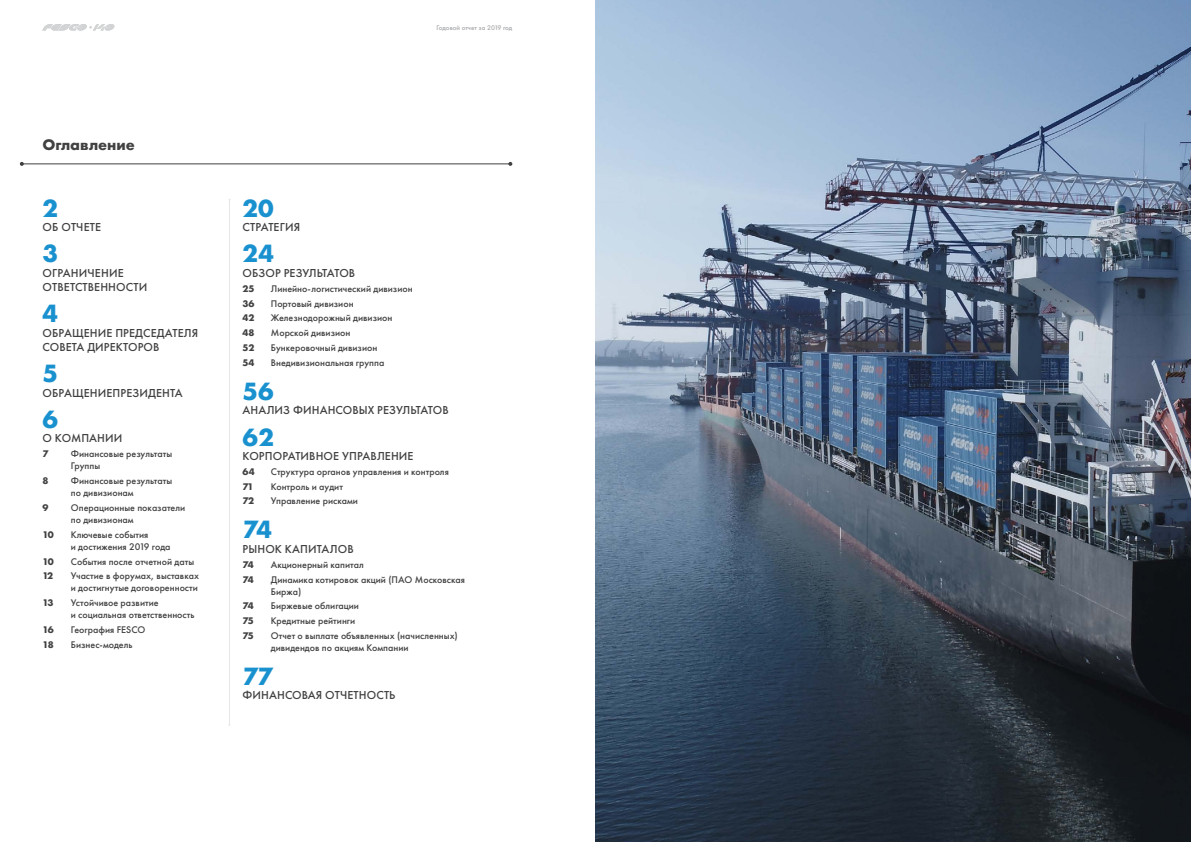
<style>
.page{position:relative;width:1191px;height:842px;background:#fff}
.page>*{position:absolute;margin:0;border:0;box-sizing:border-box;transform-origin:0 0}
.t1{font:700 26px "Futura New";color:#1a91cf}
.t2{font:700 16px "Futura New";color:#414042}
.t3{font:500 12px/14.4px "Futura New";letter-spacing:.01em;color:#414042}
.t4{font:500 10px/12px "Futura New";color:#414042}
.t5{font:700 10px "Futura New";letter-spacing:-.06em;color:#414042}
.t6{font:500 7px "Futura New";color:#a7a9ac}
</style>
<div class="page">
<hr style="left:229px;top:200px;width:1px;height:525px;background:#e6e7e8">
<hr style="left:22px;top:163px;width:488px;height:1px;background:#414042">
<svg style="left:20px;top:162px;width:4px;height:4px"></svg>
<svg style="left:508px;top:162px;width:4px;height:4px"></svg>
<svg style="left:42px;top:24px;width:73px;height:7px"></svg>
<img style="left:595px;top:0;width:596px;height:842px">
<h2 class="t2" style="left:43px;top:134px;width:94px">Оглавление</h2>
<h1 class="t1" style="left:43px;top:191px;width:17px">2</h1>
<p class="t3" style="left:43px;top:220px;width:60px">ОБ ОТЧЕТЕ</p>
<h1 class="t1" style="left:43px;top:237px;width:17px">3</h1>
<p class="t3" style="left:43px;top:266px;width:106px">ОГРАНИЧЕНИЕ<br>ОТВЕТСТВЕННОСТИ</p>
<h1 class="t1" style="left:43px;top:297px;width:17px">4</h1>
<p class="t3" style="left:43px;top:326px;width:157px">ОБРАЩЕНИЕ ПРЕДСЕДАТЕЛЯ<br>СОВЕТА ДИРЕКТОРОВ</p>
<h1 class="t1" style="left:43px;top:357px;width:17px">5</h1>
<p class="t3" style="left:43px;top:386px;width:142px">ОБРАЩЕНИЕПРЕЗИДЕНТА</p>
<h1 class="t1" style="left:43px;top:403px;width:17px">6</h1>
<p class="t3" style="left:43px;top:431px;width:81px">О КОМПАНИИ</p>
<p class="t5" style="left:43px;top:447px;width:7px">7</p>
<p class="t4" style="left:71px;top:448px;width:103px">Финансовые результаты<br>Группы</p>
<p class="t5" style="left:43px;top:474px;width:7px">8</p>
<p class="t4" style="left:71px;top:475px;width:103px">Финансовые результаты по дивизионам</p>
<p class="t5" style="left:43px;top:501px;width:7px">9</p>
<p class="t4" style="left:71px;top:502px;width:116px">Операционные показатели по дивизионам</p>
<p class="t5" style="left:43px;top:528px;width:13px">10</p>
<p class="t4" style="left:71px;top:528px;width:101px">Ключевые события<br>и достижения 2019 года</p>
<p class="t5" style="left:43px;top:555px;width:13px">10</p>
<p class="t4" style="left:71px;top:555px;width:125px">События после отчетной даты</p>
<p class="t5" style="left:43px;top:570px;width:12px">12</p>
<p class="t4" style="left:71px;top:570px;width:130px">Участие в форумах, выставках и достигнутые договоренности</p>
<p class="t5" style="left:43px;top:596px;width:12px">13</p>
<p class="t4" style="left:71px;top:597px;width:125px">Устойчивое развитие<br>и социальная ответственность</p>
<p class="t5" style="left:43px;top:623px;width:13px">16</p>
<p class="t4" style="left:71px;top:624px;width:76px">География FESCO</p>
<p class="t5" style="left:43px;top:638px;width:13px">18</p>
<p class="t4" style="left:71px;top:639px;width:63px">Бизнес-модель</p>
<p class="t6" style="left:436px;top:23px;width:77px">Годовой отчет за 2019 год</p>
<h1 class="t1" style="left:242px;top:191px;width:33px">20</h1>
<p class="t3" style="left:242px;top:220px;width:59px">СТРАТЕГИЯ</p>
<h1 class="t1" style="left:243px;top:237px;width:33px">24</h1>
<p class="t3" style="left:242px;top:266px;width:114px">ОБЗОР РЕЗУЛЬТАТОВ</p>
<p class="t5" style="left:242px;top:282px;width:13px">25</p>
<p class="t4" style="left:271px;top:282px;width:143px">Линейно-логистический дивизион</p>
<p class="t5" style="left:242px;top:297px;width:13px">36</p>
<p class="t4" style="left:271px;top:297px;width:84px">Портовый дивизион</p>
<p class="t5" style="left:242px;top:312px;width:13px">42</p>
<p class="t4" style="left:271px;top:312px;width:123px">Железнодорожный дивизион</p>
<p class="t5" style="left:242px;top:326px;width:13px">48</p>
<p class="t4" style="left:271px;top:327px;width:81px">Морской дивизион</p>
<p class="t5" style="left:242px;top:341px;width:13px">52</p>
<p class="t4" style="left:271px;top:342px;width:108px">Бункеровочный дивизион</p>
<p class="t5" style="left:242px;top:356px;width:13px">54</p>
<p class="t4" style="left:271px;top:356px;width:115px">Внедивизиональная группа</p>
<h1 class="t1" style="left:242px;top:374px;width:33px">56</h1>
<p class="t3" style="left:242px;top:403px;width:208px">АНАЛИЗ ФИНАНСОВЫХ РЕЗУЛЬТАТОВ</p>
<h1 class="t1" style="left:243px;top:420px;width:33px">62</h1>
<p class="t3" style="left:242px;top:449px;width:173px">КОРПОРАТИВНОЕ УПРАВЛЕНИЕ</p>
<p class="t5" style="left:242px;top:465px;width:14px">64</p>
<p class="t4" style="left:271px;top:465px;width:179px">Структура органов управления и контроля</p>
<p class="t5" style="left:242px;top:480px;width:12px">71</p>
<p class="t4" style="left:271px;top:480px;width:74px">Контроль и аудит</p>
<p class="t5" style="left:242px;top:495px;width:13px">72</p>
<p class="t4" style="left:271px;top:495px;width:89px">Управление рисками</p>
<h1 class="t1" style="left:242px;top:513px;width:31px">74</h1>
<p class="t3" style="left:242px;top:542px;width:113px">РЫНОК КАПИТАЛОВ</p>
<p class="t5" style="left:242px;top:558px;width:13px">74</p>
<p class="t4" style="left:271px;top:558px;width:94px">Акционерный капитал</p>
<p class="t5" style="left:242px;top:573px;width:13px">74</p>
<p class="t4" style="left:271px;top:573px;width:196px">Динамика котировок акций (ПАО Московская<br>Биржа)</p>
<p class="t5" style="left:242px;top:599px;width:13px">74</p>
<p class="t4" style="left:271px;top:600px;width:90px">Биржевые облигации</p>
<p class="t5" style="left:242px;top:614px;width:13px">75</p>
<p class="t4" style="left:271px;top:615px;width:86px">Кредитные рейтинги</p>
<p class="t5" style="left:242px;top:629px;width:13px">75</p>
<p class="t4" style="left:271px;top:630px;width:188px">Отчет о выплате объявленных (начисленных) дивидендов по акциям Компании</p>
<h1 class="t1" style="left:242px;top:660px;width:32px">77</h1>
<p class="t3" style="left:242px;top:688px;width:154px">ФИНАНСОВАЯ ОТЧЕТНОСТЬ</p>
</div>
